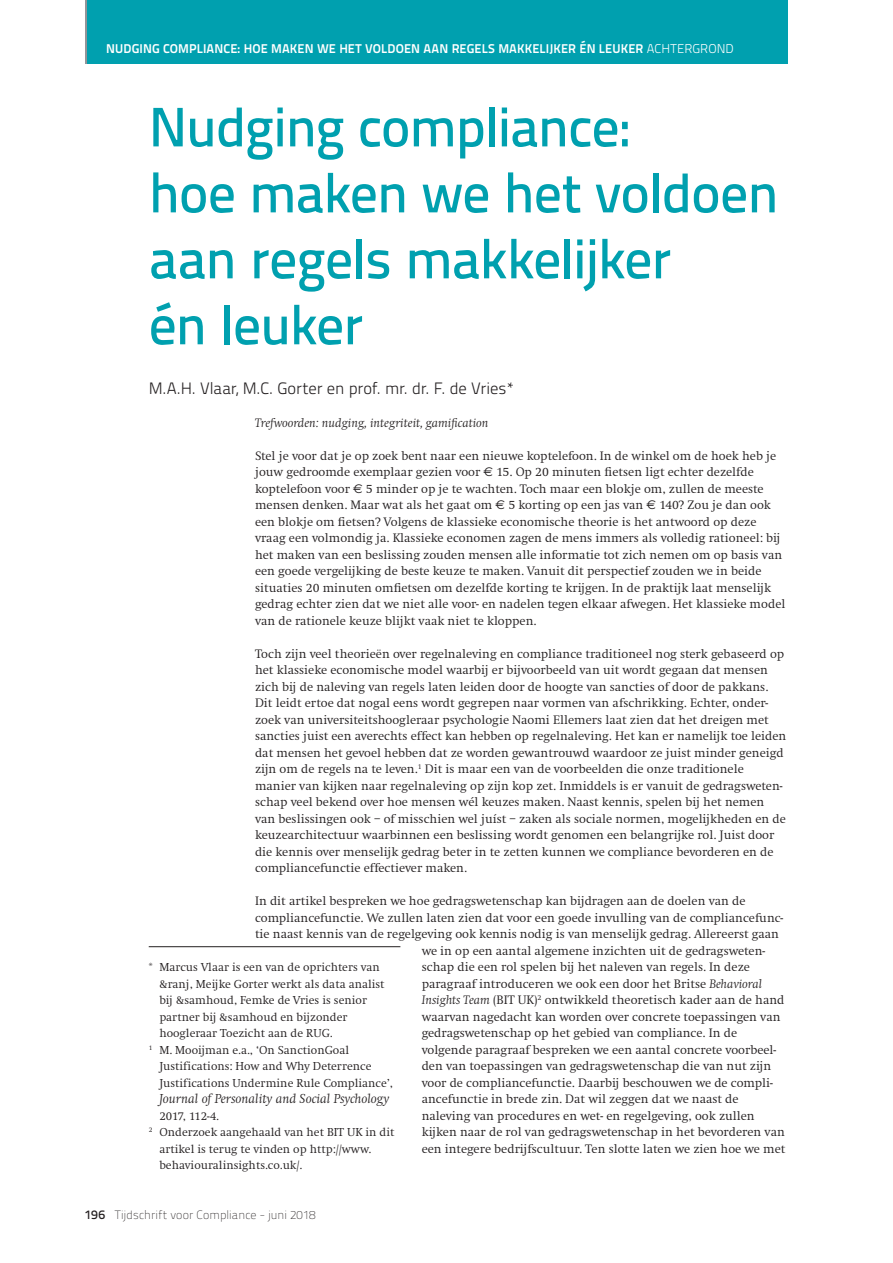
<style>
.page{position:relative;width:893px;height:1263px;background:#fff}
.page>*{position:absolute;margin:0;border:0;box-sizing:border-box;transform-origin:0 0}
.t1{font:500 55.5px/66px "Titillium Text 22 L";letter-spacing:-.015em;color:#00a0af}
.t2{font:300 16.5px "Titillium Text 22 L";color:#231f20}
.t3{font:italic 300 13.5px "Swift";color:#231f20}
.t4{font:300 12.75px/16.5px "Swift";color:#231f20}
.t5{font:700 12.75px "Titillium Text 22 L";letter-spacing:.01em;color:#fff}
.t6{font:italic 300 12.75px "Swift";color:#231f20}
.t7{font:300 12px "Swift";color:#231f20}
.t8{font:100 12px "Titillium Text 22 L";letter-spacing:.005em;color:#231f20}
.s1{font-weight:300}
.s2{font-family:"Euro Sans";font-weight:400}
.s3{font-style:italic}
.s4{font-weight:500;font-size:12.75px}
</style>
<div class="page">
<div style="left:87px;top:0;width:700px;height:64px;background:#00a0af"></div>
<hr style="left:149px;top:946px;width:251px;height:1px;background:#231f20">
<p class="t5" style="left:106px;top:44px;width:629px">NUDGING COMPLIANCE: HOE MAKEN WE HET VOLDOEN AAN REGELS MAKKELIJKER ÉN LEUKER <span class="s1">ACHTERGROND</span></p>
<h1 class="t1" style="left:149px;top:100px;width:631px">Nudging compliance:<br>hoe maken we het voldoen aan regels makkelijker<br>én leuker</h1>
<p class="t2" style="left:149px;top:378px;width:367px">M.A.H. Vlaar, M.C. Gorter en prof. mr. dr. F. de Vries*</p>
<p class="t6" style="left:255px;top:418px;width:235px">Trefwoorden: nudging, integriteit, gamification</p>
<p class="t4" style="left:255px;top:448px;width:532px">Stel je voor dat je op zoek bent naar een nieuwe koptelefoon. In de winkel om de hoek heb je jouw gedroomde exemplaar gezien voor <span class="s2">€</span> 15. Op 20 minuten fietsen ligt echter dezelfde koptelefoon voor <span class="s2">€</span> 5 minder op je te wachten. Toch maar een blokje om, zullen de meeste mensen denken. Maar wat als het gaat om <span class="s2">€</span> 5 korting op een jas van <span class="s2">€</span> 140? Zou je dan ook een blokje om fietsen? Volgens de klassieke economische theorie is het antwoord op deze vraag een volmondig ja. Klassieke economen zagen de mens immers als volledig rationeel: bij het maken van een beslissing zouden mensen alle informatie tot zich nemen om op basis van een goede vergelijking de beste keuze te maken. Vanuit dit perspectief zouden we in beide situaties 20 minuten omfietsen om dezelfde korting te krijgen. In de praktijk laat menselijk gedrag echter zien dat we niet alle voor- en nadelen tegen elkaar afwegen. Het klassieke model van de rationele keuze blijkt vaak niet te kloppen.</p>
<p class="t4" style="left:255px;top:646px;width:533px">Toch zijn veel theorieën over regelnaleving en compliance traditioneel nog sterk gebaseerd op het klassieke economische model waarbij er bijvoorbeeld van uit wordt gegaan dat mensen zich bij de naleving van regels laten leiden door de hoogte van sancties of door de pakkans.<br>Dit leidt ertoe dat nogal eens wordt gegrepen naar vormen van afschrikking. Echter, onder&shy;zoek van universiteitshoogleraar psychologie Naomi Ellemers laat zien dat het dreigen met sancties juist een averechts effect kan hebben op regelnaleving. Het kan er namelijk toe leiden dat mensen het gevoel hebben dat ze worden gewantrouwd waardoor ze juist minder geneigd zijn om de regels na te leven.<sup>1</sup> Dit is maar een van de voorbeelden die onze traditionele manier van kijken naar regelnaleving op zijn kop zet. Inmiddels is er vanuit de gedragsweten&shy;schap veel bekend over hoe mensen wél keuzes maken. Naast kennis, spelen bij het nemen van beslissingen ook – of misschien wel juíst – zaken als sociale normen, mogelijkheden en de keuzearchitectuur waarbinnen een beslissing wordt genomen een belangrijke rol. Juist door die kennis over menselijk gedrag beter in te zetten kunnen we compliance bevorderen en de compliancefunctie effectiever maken.</p>
<p class="t4" style="left:255px;top:894px;width:492px">In dit artikel bespreken we hoe gedragswetenschap kan bijdragen aan de doelen van de</p>
<p class="t4" style="left:255px;top:910px;width:530px">compliancefunctie. We zullen laten zien dat voor een goede invulling van de compliancefunc-</p>
<p class="t4" style="left:255px;top:927px;width:525px">tie naast kennis van de regelgeving ook kennis nodig is van menselijk gedrag. Allereerst gaan</p>
<p class="t4" style="left:422px;top:943px;width:345px">we in op een aantal algemene inzichten uit de gedragsweten-</p>
<p class="t4" style="left:422px;top:960px;width:330px">schap die een rol spelen bij het naleven van regels. In deze</p>
<p class="t4" style="left:422px;top:976px;width:342px">paragraaf introduceren we ook een door het Britse <span class="s3">Behavioral</span></p>
<p class="t4" style="left:422px;top:993px;width:364px"><span class="s3">Insights Team</span> (BIT UK)<sup>2</sup> ontwikkeld theoretisch kader aan de hand</p>
<p class="t4" style="left:422px;top:1009px;width:360px">waarvan nagedacht kan worden over concrete toepassingen van</p>
<p class="t4" style="left:422px;top:1026px;width:317px">gedragswetenschap op het gebied van compliance. In de</p>
<p class="t4" style="left:422px;top:1042px;width:356px">volgende paragraaf bespreken we een aantal concrete voorbeel-</p>
<p class="t4" style="left:422px;top:1059px;width:351px">den van toepassingen van gedragswetenschap die van nut zijn</p>
<p class="t4" style="left:422px;top:1075px;width:352px">voor de compliancefunctie. Daarbij beschouwen we de compli-</p>
<p class="t4" style="left:422px;top:1092px;width:318px">ancefunctie in brede zin. Dat wil zeggen dat we naast de</p>
<p class="t4" style="left:422px;top:1108px;width:334px">naleving van procedures en wet- en regelgeving, ook zullen</p>
<p class="t4" style="left:422px;top:1125px;width:365px">kijken naar de rol van gedragswetenschap in het bevorderen van</p>
<p class="t4" style="left:422px;top:1141px;width:365px">een integere bedrijfscultuur. Ten slotte laten we zien hoe we met</p>
<p class="t7" style="left:149px;top:963px;width:233px">* Marcus Vlaar is een van de oprichters van</p>
<p class="t7" style="left:159px;top:979px;width:227px">&amp;ranj, Meijke Gorter werkt als data analist</p>
<p class="t7" style="left:159px;top:996px;width:209px">bij &amp;samhoud, Femke de Vries is senior</p>
<p class="t7" style="left:159px;top:1012px;width:190px">partner bij &amp;samhoud en bijzonder</p>
<p class="t7" style="left:159px;top:1029px;width:175px">hoogleraar Toezicht aan de RUG.</p>
<p class="t7" style="left:149px;top:1045px;width:202px"><sup>1</sup> M. Mooijman e.a., ‘On SanctionGoal</p>
<p class="t7" style="left:159px;top:1062px;width:213px">Justifications: How and Why Deterrence</p>
<p class="t7" style="left:159px;top:1078px;width:235px">Justifications Undermine Rule Compliance’,</p>
<p class="t3" style="left:159px;top:1093px;width:231px">Journal of Personality and Social Psychology</p>
<p class="t7" style="left:159px;top:1111px;width:61px">2017, 112-4.</p>
<p class="t7" style="left:149px;top:1127px;width:247px"><sup>2</sup> Onderzoek aangehaald van het BIT UK in dit</p>
<p class="t7" style="left:159px;top:1144px;width:213px">artikel is terug te vinden op http://www.</p>
<p class="t7" style="left:159px;top:1160px;width:145px">behaviouralinsights.co.uk/.</p>
<p class="t8" style="left:85px;top:1207px;width:232px"><span class="s4">196</span> Tijdschrift voor Compliance - juni 2018</p>
</div>
